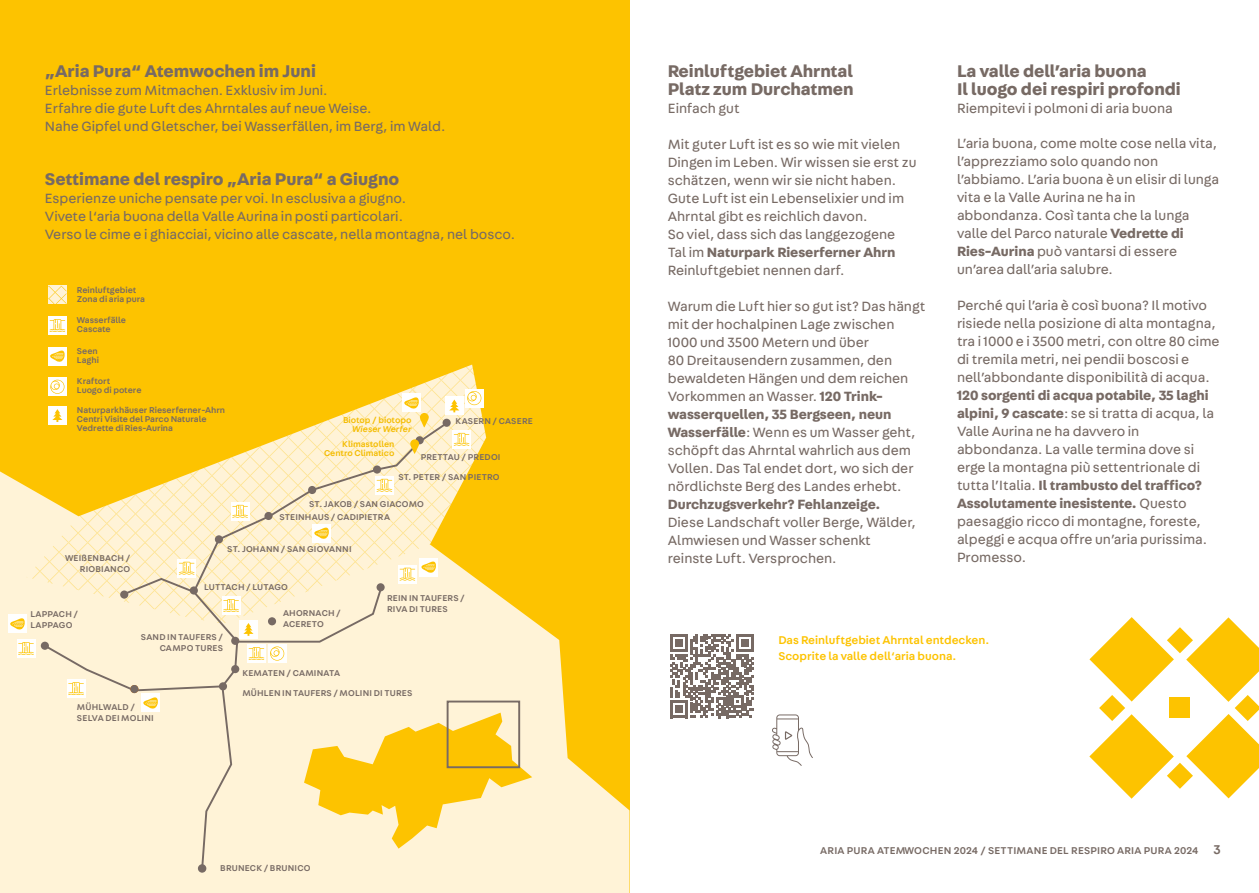
<style>
.page{position:relative;width:1259px;height:893px;background:#fff}
.page>*{position:absolute;margin:0;border:0;box-sizing:border-box;transform-origin:0 0}
.t1{font:700 18px/18px "Fabriga";color:#776a64}
.t2{font:14.25px/18px "Fabriga";color:#776a64}
.t3{font:700 14.25px "Fabriga";color:#776a64}
.t4{font:500 12px/16.5px "Fabriga";color:#fdc300}
.t5{font:500 10.5px "Fabriga";letter-spacing:.02em;color:#776a64}
.t6{font:500 9px/10.8px "Fabriga";letter-spacing:.01em;color:#776a64}
.t7{font:500 9px/9px "Fabriga";color:#f4bc00;text-align:right}
.t8{font:500 9px/9px "Fabriga";letter-spacing:-.01em;color:#776a64}
.t9{font:italic 500 9px "Fabriga";color:#f4bc00}
.s1{font-weight:700}
.s2{font-size:13.5px}
</style>
<div class="page">
<svg style="left:1089px;top:617px;width:170px;height:182px"></svg>
<svg style="left:772px;top:714px;width:41px;height:52px"></svg>
<svg style="left:670px;top:634px;width:84px;height:84px"></svg>
<div style="left:0;top:0;width:629px;height:893px;background:#fdc300"></div>
<svg style="left:0;top:471px;width:629px;height:422px;fill:#fff3d7"></svg>
<div style="left:192px;top:849px;width:257px;height:22px;background:#fff3d7"></div>
<div style="left:48px;top:317px;width:18px;height:18px;background:#fff"></div>
<svg style="left:50px;top:319px;width:15px;height:13px"></svg>
<svg style="left:48px;top:286px;width:18px;height:18px"></svg>
<div style="left:48px;top:347px;width:18px;height:18px;background:#fff"></div>
<div style="left:9px;top:615px;width:18px;height:18px;background:#fff"></div>
<svg style="left:10px;top:350px;width:522px;height:499px"></svg>
<p class="t1" style="left:45px;top:61px;width:272px">„Aria Pura“ Atemwochen im Juni</p>
<p class="t2" style="left:45px;top:80px;width:402px">Erlebnisse zum Mitmachen. Exklusiv im Juni.<br>Erfahre die gute Luft des Ahrntales auf neue Weise.<br>Nahe Gipfel und Gletscher, bei Wasserfällen, im Berg, im Wald.</p>
<p class="t1" style="left:45px;top:169px;width:356px">Settimane del respiro „Aria Pura“ a Giugno</p>
<p class="t2" style="left:45px;top:188px;width:472px">Esperienze uniche pensate per voi. In esclusiva a giugno.<br>Vivete l‘aria buona della Valle Aurina in posti particolari.<br>Verso le cime e i ghiacciai, vicino alle cascate, nella montagna, nel bosco.</p>
<p class="t6" style="left:77px;top:285px;width:69px;line-height:9px">Reinluftgebiet<br>Zona di aria pura</p>
<p class="t6" style="left:77px;top:315px;width:51px;line-height:9px">Wasserfälle<br>Cascate</p>
<p class="t6" style="left:77px;top:346px;width:24px;line-height:9px">Seen<br>Laghi</p>
<p class="t8" style="left:77px;top:376px;width:66px">Kraftort<br>Luogo di potere</p>
<p class="t6" style="left:77px;top:405px;width:150px;line-height:9px">Naturparkhäuser Rieserferner-Ahrn<br>Centri Visite del Parco Naturale<br>Vedrette di Ries-Aurina</p>
<p class="t7" style="left:343px;top:415px;width:70px">Biotop / biotopo</p>
<p class="t9" style="left:352px;top:423px;width:61px">Wieser Werfer</p>
<p class="t7" style="left:324px;top:439px;width:72px">Klimastollen<br>Centro Climatico</p>
<p class="t6" style="left:455px;top:415px;width:79px">KASERN / CASERE</p>
<p class="t6" style="left:421px;top:451px;width:81px">PRETTAU / PREDOI</p>
<p class="t6" style="left:65px;top:552px;width:67px;text-align:right">WEIßENBACH /<br>RIOBIANCO</p>
<p class="t6" style="left:30px;top:608px;width:49px">LAPPACH /<br>LAPPAGO</p>
<p class="t6" style="left:398px;top:471px;width:103px">ST. PETER / SAN PIETRO</p>
<p class="t6" style="left:279px;top:496px;width:146px;line-height:14px;text-indent:30px">ST. JAKOB / SAN GIACOMO<br>STEINHAUS / CADIPIETRA</p>
<p class="t6" style="left:227px;top:543px;width:126px">ST. JOHANN / SAN GIOVANNI</p>
<p class="t6" style="left:204px;top:581px;width:85px">LUTTACH / LUTAGO</p>
<p class="t6" style="left:141px;top:631px;width:84px;text-align:right">SAND IN TAUFERS /<br>CAMPO TURES</p>
<p class="t6" style="left:283px;top:607px;width:59px">AHORNACH /<br>ACERETO</p>
<p class="t6" style="left:242px;top:667px;width:99px">KEMATEN / CAMINATA</p>
<p class="t6" style="left:387px;top:592px;width:79px">REIN IN TAUFERS /<br>RIVA DI TURES</p>
<p class="t6" style="left:242px;top:687px;width:171px">MÜHLEN IN TAUFERS / MOLINI DI TURES</p>
<p class="t6" style="left:77px;top:701px;width:78px">MÜHLWALD /<br>SELVA DEI MOLINI</p>
<p class="t6" style="left:220px;top:863px;width:92px">BRUNECK / BRUNICO</p>
<p class="t1" style="left:668px;top:61px;width:187px">Reinluftgebiet Ahrntal<br>Platz zum Durchatmen</p>
<p class="t2" style="left:668px;top:98px;width:73px">Einfach gut</p>
<p class="t2" style="left:668px;top:134px;width:250px">Mit guter Luft ist es so wie mit vielen Dingen im Leben. Wir wissen sie erst zu schätzen, wenn wir sie nicht haben.<br>Gute Luft ist ein Lebenselixier und im Ahrntal gibt es reichlich davon.<br>So viel, dass sich das langgezogene Tal im <span class="s1">Naturpark Rieserferner Ahrn </span>Reinluftgebiet nennen darf.</p>
<p class="t2" style="left:668px;top:296px;width:259px">Warum die Luft hier so gut ist? Das hängt mit der hochalpinen Lage zwischen 1000 und 3500 Metern und über<br>80 Dreitausendern zusammen, den bewaldeten Hängen und dem reichen Vorkommen an Wasser. <span class="s1">120 Trink&shy;wasserquellen, 35 Bergseen, neun Wasserfälle</span>: Wenn es um Wasser geht, schöpft das Ahrntal wahrlich aus dem Vollen. Das Tal endet dort, wo sich der nördlichste Berg des Landes erhebt.</p>
<p class="t3" style="left:668px;top:494px;width:214px">Durchzugsverkehr? Fehlanzeige.</p>
<p class="t2" style="left:668px;top:512px;width:250px">Diese Landschaft voller Berge, Wälder,<br>Almwiesen und Wasser schenkt reinste Luft. Versprochen.</p>
<p class="t1" style="left:957px;top:61px;width:225px">La valle dell’aria buona<br>Il luogo dei respiri profondi</p>
<p class="t2" style="left:957px;top:98px;width:217px">Riempitevi i polmoni di aria buona</p>
<p class="t2" style="left:957px;top:134px;width:263px">L’aria buona, come molte cose nella vita, l’apprezziamo solo quando non l’abbiamo. L’aria buona è un elisir di lunga vita e la Valle Aurina ne ha in abbondanza. Così tanta che la lunga valle del Parco naturale <span class="s1">Vedrette di Ries-Aurina</span> può vantarsi di essere un’area dall’aria salubre.</p>
<p class="t2" style="left:957px;top:296px;width:264px">Perché qui l’aria è così buona? Il motivo risiede nella posizione di alta montagna, tra i 1000 e i 3500 metri, con oltre 80 cime di tremila metri, nei pendii boscosi e nell’abbondante disponibilità di acqua.</p>
<p class="t2" style="left:957px;top:386px;width:259px"><span class="s1">120 sorgenti di acqua potabile, 35 laghi alpini, 9 cascate</span>: se si tratta di acqua, la Valle Aurina ne ha davvero in abbondanza. La valle termina dove si erge la montagna più settentrionale di tutta l’Italia. <span class="s1">Il trambusto del traffico?<br>Assolutamente inesistente.</span> Questo paesaggio ricco di montagne, foreste, alpeggi e acqua offre un’aria purissima.<br>Promesso.</p>
<p class="t4" style="left:778px;top:631px;width:213px">Das Reinluftgebiet Ahrntal entdecken.<br>Scoprite la valle dell‘aria buona.</p>
<p class="t5" style="left:820px;top:843px;width:402px">ARIA PURA ATEMWOCHEN 2024 / SETTIMANE DEL RESPIRO ARIA PURA 2024 <span class="s2">3</span></p>
</div>
